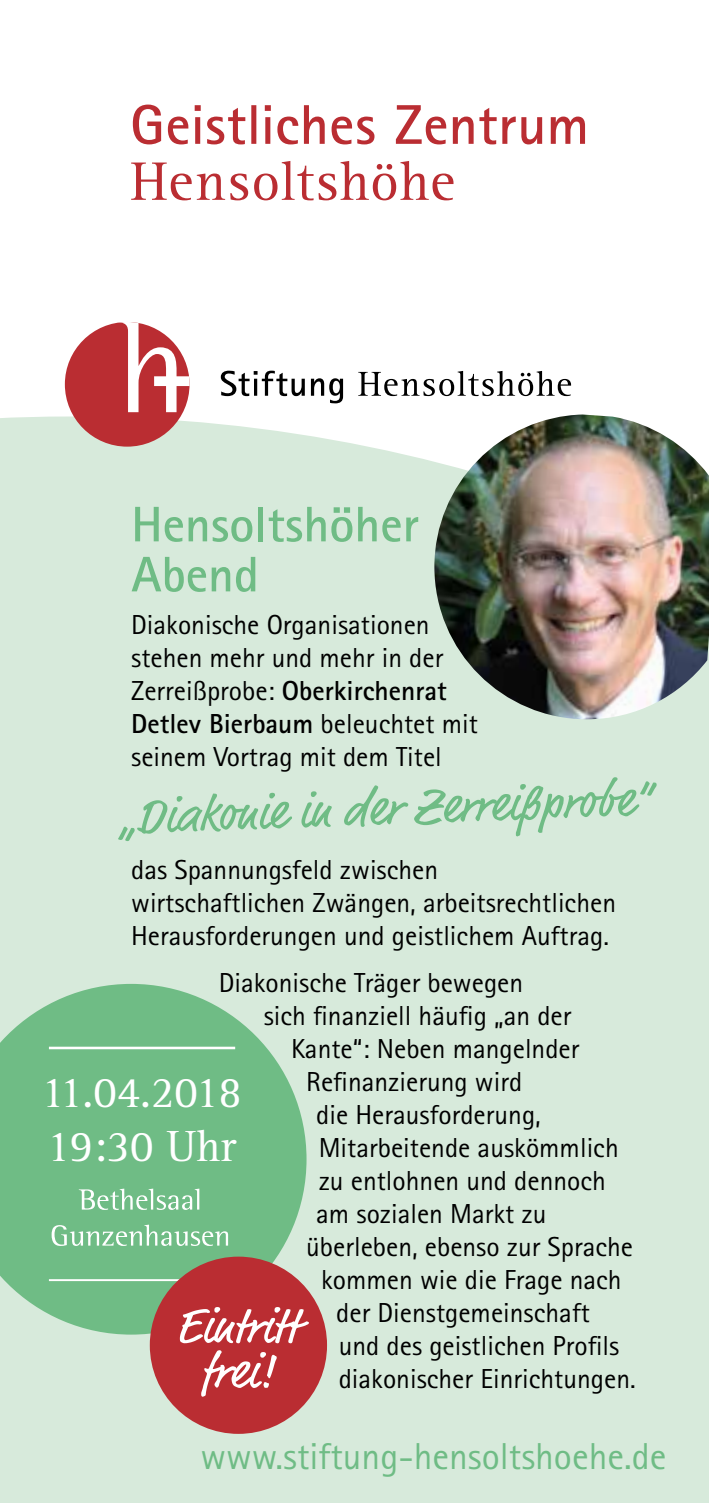
<style>
.page{position:relative;width:709px;height:1503px;background:#fff}
.page>*{position:absolute;margin:0;border:0;box-sizing:border-box;transform-origin:0 0}
.t1{font:50px "Market";color:#6fbc85}
.t2{font:700 50px/50px "Rotis Sans Serif Std";color:#6fbc85}
.t3{font:50px/45px "Market";color:#fff;text-align:center}
.t4{font:45px/54px "Rotis Serif Std";color:#fff}
.t5{font:37.5px "Rotis Sans Serif Std";color:#6fbc85}
.t6{font:27.5px/33px "Rotis Sans Serif Std";color:#000}
.s1{font-weight:700}
</style>
<div class="page">
<div style="left:0;top:416px;width:709px;height:1086px;background:#d7eadb"></div>
<img style="left:434px;top:414px;width:275px;height:305px">
<svg style="left:131px;top:161px;width:322px;height:39px"></svg>
<svg style="left:133px;top:105px;width:452px;height:39px"></svg>
<div style="left:65px;top:322px;width:124px;height:124px;background:#ba2d32;border-radius:50%"></div>
<svg style="left:117px;top:322px;width:72px;height:90px"></svg>
<svg style="left:221px;top:371px;width:350px;height:32px"></svg>
<svg style="left:0;top:983px;width:306px;height:351px;fill:#6fbc85"></svg>
<hr style="left:49px;top:1046px;width:186px;height:3px;background:#fff">
<hr style="left:49px;top:1279px;width:186px;height:2px;background:#fff">
<svg style="left:52px;top:1224px;width:176px;height:21px"></svg>
<svg style="left:79px;top:1188px;width:120px;height:21px"></svg>
<div style="left:150px;top:1256px;width:177px;height:177px;background:#ba2d32;border-radius:50%"></div>
<h1 class="t2" style="left:131px;top:499px;width:289px">Hensoltshöher<br>Abend</h1>
<p class="t6" style="left:131px;top:608px;width:348px">Diakonische Organisationen stehen mehr und mehr in der<br>Zerreißprobe: <span class="s1">Oberkirchenrat<br>Detlev Bierbaum</span> beleuchtet mit seinem Vortrag mit dem Titel</p>
<h1 class="t1" style="left:118px;top:787px;width:532px;rotate:-2deg">„Diakonie in der Zerreißprobe“</h1>
<p class="t6" style="left:131px;top:853px;width:486px">das Spannungsfeld zwischen wirtschaftlichen Zwängen, arbeitsrechtlichen<br>Herausforderungen und geistlichem Auftrag.</p>
<p class="t6" style="left:219px;top:966px;width:306px">Diakonische Träger bewegen</p>
<p class="t6" style="left:264px;top:999px;width:309px">sich finanziell häufig „an der</p>
<p class="t6" style="left:291px;top:1032px;width:290px">Kante“: Neben mangelnder</p>
<p class="t6" style="left:306px;top:1065px;width:217px">Refinanzierung wird</p>
<p class="t6" style="left:316px;top:1098px;width:226px">die Herausforderung,</p>
<p class="t6" style="left:319px;top:1131px;width:301px">Mitarbeitende auskömmlich</p>
<p class="t6" style="left:319px;top:1164px;width:289px">zu entlohnen und dennoch</p>
<p class="t6" style="left:316px;top:1197px;width:232px">am sozialen Markt zu</p>
<p class="t6" style="left:306px;top:1230px;width:328px">überleben, ebenso zur Sprache</p>
<p class="t6" style="left:321px;top:1263px;width:302px">kommen wie die Frage nach</p>
<p class="t6" style="left:336px;top:1296px;width:255px">der Dienstgemeinschaft</p>
<p class="t6" style="left:339px;top:1329px;width:282px">und des geistlichen Profils</p>
<p class="t6" style="left:339px;top:1362px;width:298px">diakonischer Einrichtungen.</p>
<h2 class="t4" style="left:41px;top:1066px;width:203px">11.04.2018<br>19:30 Uhr</h2>
<h1 class="t3" style="left:176px;top:1307px;width:124px">Eintritt frei!</h1>
<h3 class="t5" style="left:200px;top:1433px;width:467px">www.stiftung-hensoltshoehe.de</h3>
</div>
